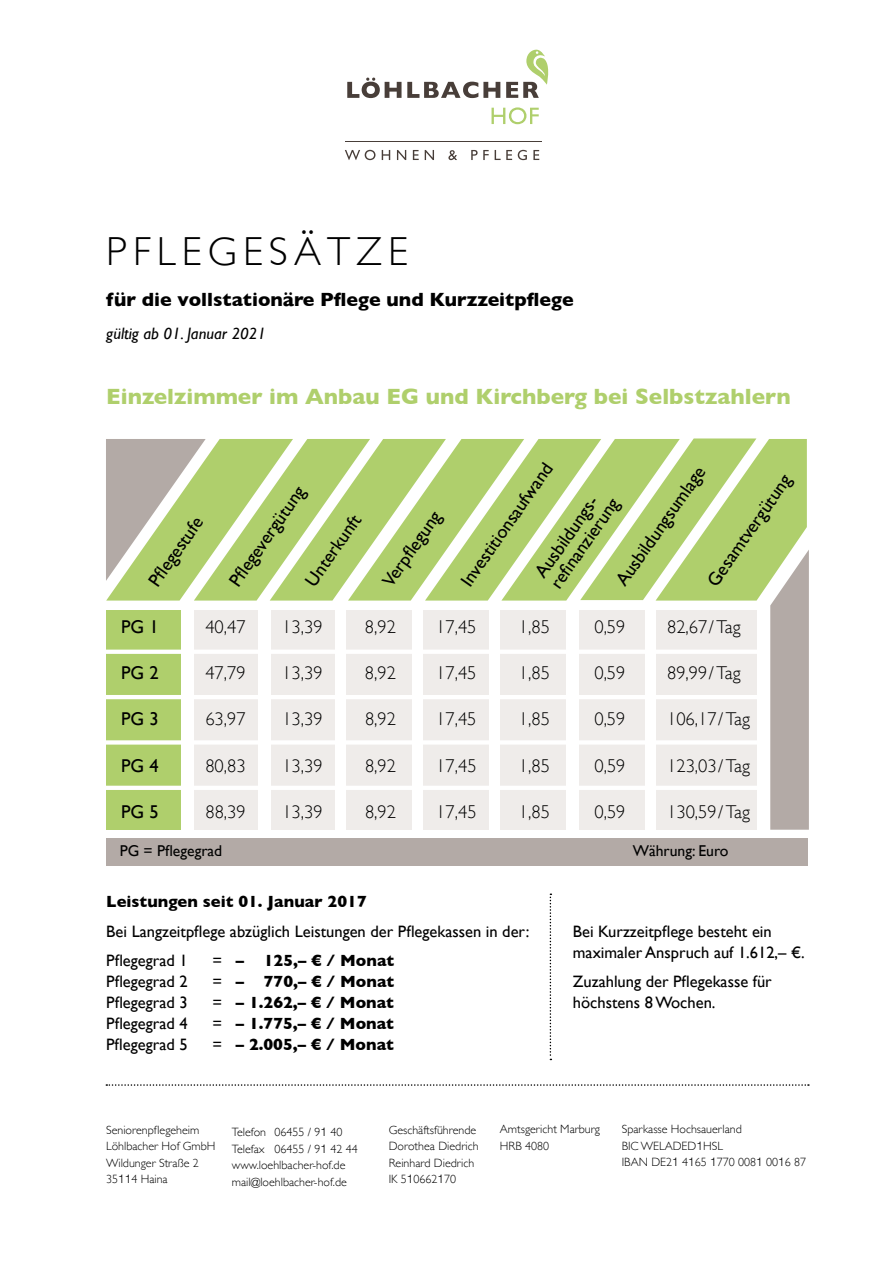
<style>
.page{position:relative;width:893px;height:1263px;background:#fff}
.page>*{position:absolute;margin:0;border:0;box-sizing:border-box;transform-origin:0 0}
.t1{font:300 40.5px "Gill Sans";letter-spacing:.15em;color:#000}
.t2{font:700 22.5px "Gill Sans";color:#afcf6c}
.t3{font:700 19.5px "Gill Sans";color:#000}
.t4{font:300 18.6px "Gill Sans";color:#000}
.t5{font:18.6px "Gill Sans";color:#000}
.t6{font:18.45px "Gill Sans";color:#000}
.t7{font:16.5px/21px "Gill Sans";color:#000}
.t8{font:700 16.5px "Gill Sans";color:#000}
.t9{font:italic 16.5px "Gill Sans";color:#000}
.t10{font:15.6px "Gill Sans";color:#000}
.t11{font:300 12px/16.5px "Gill Sans";color:#000}
.s1{font-weight:400}
.s2{font-family:"Helvetica Neue"}
</style>
<div class="page">
<div style="left:106px;top:838px;width:702px;height:27px;background:#b3aaa6"></div>
<svg style="left:106px;top:1084px;width:703px;height:2px"></svg>
<svg style="left:492px;top:107px;width:47px;height:17px"></svg>
<svg style="left:345px;top:150px;width:194px;height:10px"></svg>
<svg style="left:347px;top:49px;width:202px;height:49px"></svg>
<hr style="left:345px;top:142px;width:196px;height:1px;background:#483e39">
<svg style="left:550px;top:893px;width:1px;height:167px"></svg>
<svg style="left:106px;top:438px;width:703px;height:392px"></svg>
<h1 class="t1" style="left:106px;top:220px;width:303px">PFLEGESÄTZE</h1>
<h3 class="t3" style="left:106px;top:284px;width:469px">für die vollstationäre Pflege und Kurzzeitpflege</h3>
<h3 class="t9" style="left:106px;top:324px;width:161px">gültig ab 01. Januar 2021</h3>
<h2 class="t2" style="left:106px;top:378px;width:686px">Einzelzimmer im Anbau EG und Kirchberg bei Selbstzahlern</h2>
<h3 class="t6" style="left:144px;top:578px;width:82px;rotate:-55deg">Pfl egestufe</h3>
<h3 class="t6" style="left:224px;top:578px;width:119px;rotate:-55deg">Pfl egevergütung</h3>
<h3 class="t6" style="left:301px;top:578px;width:84px;rotate:-55deg">Unterkunft</h3>
<h3 class="t6" style="left:378px;top:578px;width:89px;rotate:-55deg">Verpfl egung</h3>
<h3 class="t6" style="left:456px;top:578px;width:148px;rotate:-55deg">Investitionsaufwand</h3>
<h3 class="t6" style="left:611px;top:577px;width:143px;rotate:-55deg">Ausbildungsumlage</h3>
<h3 class="t6" style="left:702px;top:578px;width:133px;rotate:-55deg">Gesamtvergütung</h3>
<h3 class="t6" style="left:545px;top:580px;width:107px;rotate:-55deg">refi nanzierung</h3>
<h3 class="t6" style="left:530px;top:569px;width:109px;rotate:-55deg">Ausbildungs-</h3>
<h3 class="t5" style="left:121px;top:616px;width:39px">PG 1</h3>
<h3 class="t4" style="left:205px;top:613px;width:42px">40,47</h3>
<h3 class="t4" style="left:282px;top:613px;width:42px">13,39</h3>
<h3 class="t4" style="left:365px;top:613px;width:33px">8,92</h3>
<h3 class="t4" style="left:436px;top:613px;width:42px">17,45</h3>
<h3 class="t4" style="left:519px;top:613px;width:33px">1,85</h3>
<h3 class="t4" style="left:594px;top:613px;width:33px">0,59</h3>
<h3 class="t4" style="left:667px;top:613px;width:75px">82,67 / Tag</h3>
<h3 class="t5" style="left:121px;top:662px;width:39px">PG 2</h3>
<h3 class="t4" style="left:205px;top:659px;width:42px">47,79</h3>
<h3 class="t4" style="left:282px;top:659px;width:42px">13,39</h3>
<h3 class="t4" style="left:365px;top:659px;width:33px">8,92</h3>
<h3 class="t4" style="left:436px;top:659px;width:42px">17,45</h3>
<h3 class="t4" style="left:519px;top:659px;width:33px">1,85</h3>
<h3 class="t4" style="left:594px;top:659px;width:33px">0,59</h3>
<h3 class="t4" style="left:667px;top:659px;width:75px">89,99 / Tag</h3>
<h3 class="t5" style="left:121px;top:708px;width:39px">PG 3</h3>
<h3 class="t4" style="left:205px;top:705px;width:42px">63,97</h3>
<h3 class="t4" style="left:282px;top:705px;width:42px">13,39</h3>
<h3 class="t4" style="left:365px;top:705px;width:33px">8,92</h3>
<h3 class="t4" style="left:436px;top:705px;width:42px">17,45</h3>
<h3 class="t4" style="left:519px;top:705px;width:33px">1,85</h3>
<h3 class="t4" style="left:594px;top:705px;width:33px">0,59</h3>
<h3 class="t4" style="left:667px;top:705px;width:84px">106,17 / Tag</h3>
<h3 class="t5" style="left:121px;top:754px;width:39px">PG 4</h3>
<h3 class="t4" style="left:205px;top:751px;width:42px">80,83</h3>
<h3 class="t4" style="left:282px;top:751px;width:42px">13,39</h3>
<h3 class="t4" style="left:365px;top:751px;width:33px">8,92</h3>
<h3 class="t4" style="left:436px;top:751px;width:42px">17,45</h3>
<h3 class="t4" style="left:519px;top:751px;width:33px">1,85</h3>
<h3 class="t4" style="left:594px;top:751px;width:33px">0,59</h3>
<h3 class="t4" style="left:667px;top:751px;width:84px">123,03 / Tag</h3>
<h3 class="t5" style="left:121px;top:800px;width:39px">PG 5</h3>
<h3 class="t4" style="left:205px;top:797px;width:42px">88,39</h3>
<h3 class="t4" style="left:282px;top:797px;width:42px">13,39</h3>
<h3 class="t4" style="left:365px;top:797px;width:33px">8,92</h3>
<h3 class="t4" style="left:436px;top:797px;width:42px">17,45</h3>
<h3 class="t4" style="left:519px;top:797px;width:33px">1,85</h3>
<h3 class="t4" style="left:594px;top:797px;width:33px">0,59</h3>
<h3 class="t4" style="left:667px;top:797px;width:84px">130,59 / Tag</h3>
<h3 class="t10" style="left:120px;top:841px;width:104px">PG = Pflegegrad</h3>
<h3 class="t8" style="left:106px;top:888px;width:262px">Leistungen seit 01. Januar 2017</h3>
<h3 class="t7" style="left:106px;top:916px;width:425px;line-height:29.5px">Bei Langzeitpflege abzüglich Leistungen der Pflegekassen in der:<br>Pflegegrad 1</h3>
<h3 class="t8" style="left:213px;top:947px;width:183px"><span class="s1">=</span> – 125,– € / Monat</h3>
<h3 class="t7" style="left:106px;top:971px;width:83px">Pflegegrad 2</h3>
<h3 class="t8" style="left:213px;top:968px;width:183px"><span class="s1">=</span> – 770,– € / Monat</h3>
<h3 class="t7" style="left:106px;top:992px;width:83px">Pflegegrad 3</h3>
<h3 class="t8" style="left:213px;top:989px;width:183px"><span class="s1">=</span> – 1.262,– € / Monat</h3>
<h3 class="t7" style="left:106px;top:1013px;width:83px">Pflegegrad 4</h3>
<h3 class="t8" style="left:213px;top:1010px;width:183px"><span class="s1">=</span> – 1.775,– € / Monat</h3>
<h3 class="t7" style="left:106px;top:1034px;width:83px">Pflegegrad 5</h3>
<h3 class="t8" style="left:213px;top:1031px;width:183px"><span class="s1">=</span> – 2.005,– € / Monat</h3>
<h3 class="t10" style="left:633px;top:841px;width:97px">Währung: Euro</h3>
<h3 class="t7" style="left:573px;top:921px;width:233px">Bei Kurzzeitpflege besteht ein maximaler Anspruch auf 1.612,– €.</h3>
<h3 class="t7" style="left:573px;top:971px;width:200px">Zuzahlung der Pflegekasse für höchstens 8 Wochen.</h3>
<p class="t11" style="left:106px;top:1121px;width:111px">Seniorenpflegeheim<br>Löhlbacher Hof GmbH<br>Wildunger Straße 2<br>35<span class="s2">11</span>4 Haina</p>
<p class="t11" style="left:389px;top:1121px;width:92px">Geschäftsführende<br>Dorothea Diedrich<br>Reinhard Diedrich<br>IK 5<span class="s2">1</span>0662<span class="s2">1</span>70</p>
<p class="t11" style="left:622px;top:1120px;width:186px">Sparkasse Hochsauerland<br>BIC WELADED<span class="s2">1</span>HSL<br>IBAN DE2<span class="s2">1</span> 4<span class="s2">1</span>65 <span class="s2">1</span>770 008<span class="s2">1</span> 00<span class="s2">1</span>6 87</p>
<p class="t11" style="left:232px;top:1124px;width:127px">Telefon 06455 / 9<span class="s2">1</span> 40<br>Telefax 06455 / 9<span class="s2">1</span> 42 44 www.loehlbacher-hof.de mail@loehlbacher-hof.de</p>
<p class="t11" style="left:500px;top:1120px;width:102px">Amtsgericht Marburg<br>HRB 4080</p>
</div>
